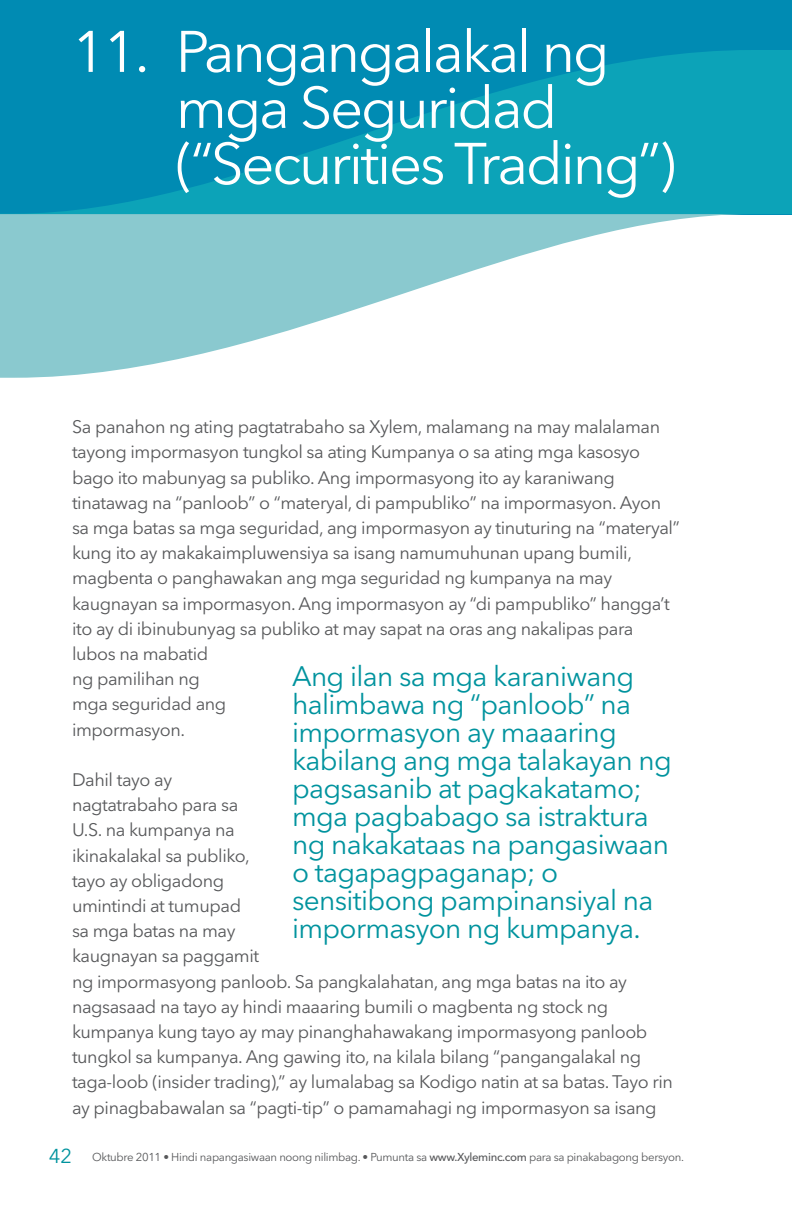
<style>
.page{position:relative;width:792px;height:1224px;background:#fff}
.page>*{position:absolute;margin:0;border:0;box-sizing:border-box;transform-origin:0 0}
.t1{font:58px/56px "Avenir Next LT Com";letter-spacing:-.04em;color:#fff}
.t2{font:28px/28px "Avenir Next LT Com";letter-spacing:-.025em;color:#00939e}
.t3{font:18px/25.2px "Avenir Next LT Com";letter-spacing:-.025em;color:#57585a}
.t4{font:11.4px "Avenir Next LT Com";letter-spacing:-.03em;color:#57585a}
.s1{font-size:20px;color:#00939e}
.s2{font-weight:500}
</style>
<div class="page">
<div style="left:0;top:0;width:792px;height:214px;background:#008bb3"></div>
<svg style="left:0;top:214px;width:792px;height:164px"></svg>
<svg style="left:26px;top:50px;width:766px;height:164px;fill:#0ca3b8"></svg>
<h1 class="t1" style="left:176px;top:24px;width:501px;text-indent:-104px">11. Pangangalakal ng mga Seguridad (“Securities Trading”)</h1>
<p class="t3" style="left:72px;top:414px;width:609px">Sa panahon ng ating pagtatrabaho sa Xylem, malamang na may malalaman tayong impormasyon tungkol sa ating Kumpanya o sa ating mga kasosyo bago ito mabunyag sa publiko. Ang impormasyong ito ay karaniwang tinatawag na “panloob” o “materyal, di pampubliko” na impormasyon. Ayon sa mga batas sa mga seguridad, ang impormasyon ay tinuturing na “materyal” kung ito ay makakaimpluwensiya sa isang namumuhunan upang bumili, magbenta o panghawakan ang mga seguridad ng kumpanya na may kaugnayan sa impormasyon. Ang impormasyon ay “di pampubliko” hangga’t ito ay di ibinubunyag sa publiko at may sapat na oras ang nakalipas para lubos na mabatid<br>ng pamilihan ng<br>mga seguridad ang<br>impormasyon.</p>
<p class="t3" style="left:72px;top:767px;width:603px">Dahil tayo ay<br>nagtatrabaho para sa<br>U.S. na kumpanya na<br>ikinakalakal sa publiko,<br>tayo ay obligadong<br>umintindi at tumupad<br>sa mga batas na may<br>kaugnayan sa paggamit<br>ng impormasyong panloob. Sa pangkalahatan, ang mga batas na ito ay nagsasaad na tayo ay hindi maaaring bumili o magbenta ng stock ng kumpanya kung tayo ay may pinanghahawakang impormasyong panloob tungkol sa kumpanya. Ang gawing ito, na kilala bilang “pangangalakal ng taga-loob (insider trading),” ay lumalabag sa Kodigo natin at sa batas. Tayo rin ay pinagbabawalan sa “pagti-tip” o pamamahagi ng impormasyon sa isang</p>
<p class="t2" style="left:292px;top:662px;width:381px">Ang ilan sa mga karaniwang halimbawa ng “panloob” na impormasyon ay maaaring kabilang ang mga talakayan ng pagsasanib at pagkakatamo; mga pagbabago sa istraktura ng nakakataas na pangasiwaan o tagapagpaganap; o sensitibong pampinansiyal na impormasyon ng kumpanya.</p>
<p class="t4" style="left:49px;top:1150px;width:637px"><span class="s1">42</span> Oktubre 2011 • Hindi napangasiwaan noong nilimbag. • Pumunta sa <span class="s2">www.Xyleminc.com</span> para sa pinakabagong bersyon.</p>
</div>
